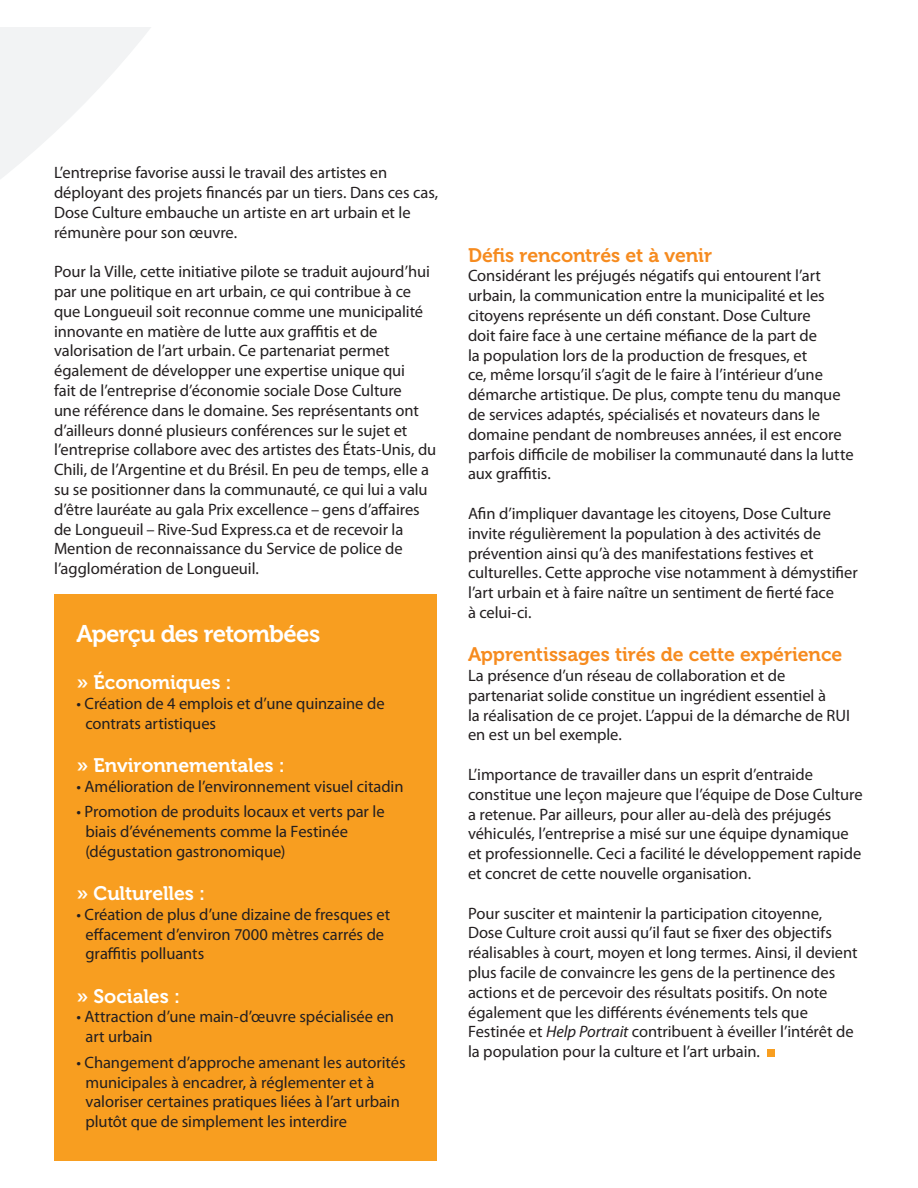
<style>
.page{position:relative;width:918px;height:1188px;background:#fff}
.page>*{position:absolute;margin:0;border:0;box-sizing:border-box;transform-origin:0 0}
.t1{font:24px "Museo 700";letter-spacing:-.03em;color:#fff}
.t2{font:19.5px "Museo 700";letter-spacing:-.005em;color:#f68b1f}
.t3{font:19.5px "Museo 700";letter-spacing:-.005em;color:#fff}
.t4{font:16.5px/19.8px "Myriad Pro";letter-spacing:-.005em;color:#231f20}
.s1{font-style:italic}
</style>
<div class="page">
<svg style="left:0;top:27px;width:151px;height:152px;fill:#f2f3f4"></svg>
<div style="left:54px;top:594px;width:382px;height:567px;background:#f89e20"></div>
<div style="left:767px;top:1050px;width:8px;height:7px;background:#f89e20"></div>
<p class="t4" style="left:54px;top:163px;width:386px">L’entreprise favorise aussi le travail des artistes en déployant des projets financés par un tiers. Dans ces cas, Dose Culture embauche un artiste en art urbain et le rémunère pour son œuvre.</p>
<p class="t4" style="left:54px;top:262px;width:384px">Pour la Ville, cette initiative pilote se traduit aujourd’hui par une politique en art urbain, ce qui contribue à ce que Longueuil soit reconnue comme une municipalité innovante en matière de lutte aux graffitis et de valorisation de l’art urbain. Ce partenariat permet également de développer une expertise unique qui<br>fait de l’entreprise d’économie sociale Dose Culture<br>une référence dans le domaine. Ses représentants ont d’ailleurs donné plusieurs conférences sur le sujet et l’entreprise collabore avec des artistes des États-Unis, du Chili, de l’Argentine et du Brésil. En peu de temps, elle a su se positionner dans la communauté, ce qui lui a valu d’être lauréate au gala Prix excellence – gens d’affaires de Longueuil – Rive-Sud Express.ca et de recevoir la Mention de reconnaissance du Service de police de l’agglomération de Longueuil.</p>
<h1 class="t1" style="left:76px;top:621px;width:245px">Aperçu des retombées</h1>
<p class="t3" style="left:76px;top:672px;width:157px">» Économiques :</p>
<p class="t4" style="left:85px;top:694px;width:301px;text-indent:-9px">• Création de 4 emplois et d’une quinzaine de contrats artistiques</p>
<p class="t3" style="left:76px;top:754px;width:210px">» Environnementales :</p>
<p class="t4" style="left:76px;top:777px;width:329px">• Amélioration de l’environnement visuel citadin</p>
<p class="t4" style="left:85px;top:802px;width:301px;text-indent:-9px">• Promotion de produits locaux et verts par le biais d’événements comme la Festinée (dégustation gastronomique)</p>
<p class="t3" style="left:76px;top:882px;width:130px">» Culturelles :</p>
<p class="t4" style="left:85px;top:905px;width:306px;text-indent:-9px">• Création de plus d’une dizaine de fresques et effacement d’environ 7000 mètres carrés de graffitis polluants</p>
<p class="t3" style="left:76px;top:985px;width:105px">» Sociales :</p>
<p class="t4" style="left:85px;top:1007px;width:310px;text-indent:-9px">• Attraction d’une main-d’œuvre spécialisée en art urbain</p>
<p class="t4" style="left:85px;top:1053px;width:322px;text-indent:-9px">• Changement d’approche amenant les autorités municipales à encadrer, à réglementer et à valoriser certaines pratiques liées à l’art urbain plutôt que de simplement les interdire</p>
<p class="t2" style="left:468px;top:244px;width:246px">Défis rencontrés et à venir</p>
<p class="t4" style="left:468px;top:266px;width:387px">Considérant les préjugés négatifs qui entourent l’art urbain, la communication entre la municipalité et les citoyens représente un défi constant. Dose Culture<br>doit faire face à une certaine méfiance de la part de<br>la population lors de la production de fresques, et<br>ce, même lorsqu’il s’agit de le faire à l’intérieur d’une démarche artistique. De plus, compte tenu du manque de services adaptés, spécialisés et novateurs dans le domaine pendant de nombreuses années, il est encore parfois difficile de mobiliser la communauté dans la lutte aux graffitis.</p>
<p class="t4" style="left:468px;top:504px;width:391px">Afin d’impliquer davantage les citoyens, Dose Culture invite régulièrement la population à des activités de prévention ainsi qu’à des manifestations festives et culturelles. Cette approche vise notamment à démystifier l’art urbain et à faire naître un sentiment de fierté face<br>à celui-ci.</p>
<p class="t2" style="left:468px;top:644px;width:376px">Apprentissages tirés de cette expérience</p>
<p class="t4" style="left:468px;top:666px;width:384px">La présence d’un réseau de collaboration et de partenariat solide constitue un ingrédient essentiel à<br>la réalisation de ce projet. L’appui de la démarche de RUI en est un bel exemple.</p>
<p class="t4" style="left:468px;top:765px;width:396px">L’importance de travailler dans un esprit d’entraide constitue une leçon majeure que l’équipe de Dose Culture a retenue. Par ailleurs, pour aller au-delà des préjugés véhiculés, l’entreprise a misé sur une équipe dynamique et professionnelle. Ceci a facilité le développement rapide et concret de cette nouvelle organisation.</p>
<p class="t4" style="left:468px;top:903px;width:391px">Pour susciter et maintenir la participation citoyenne, Dose Culture croit aussi qu’il faut se fixer des objectifs réalisables à court, moyen et long termes. Ainsi, il devient plus facile de convaincre les gens de la pertinence des actions et de percevoir des résultats positifs. On note également que les différents événements tels que Festinée et <span class="s1">Help Portrait</span> contribuent à éveiller l’intérêt de la population pour la culture et l’art urbain.</p>
</div>
